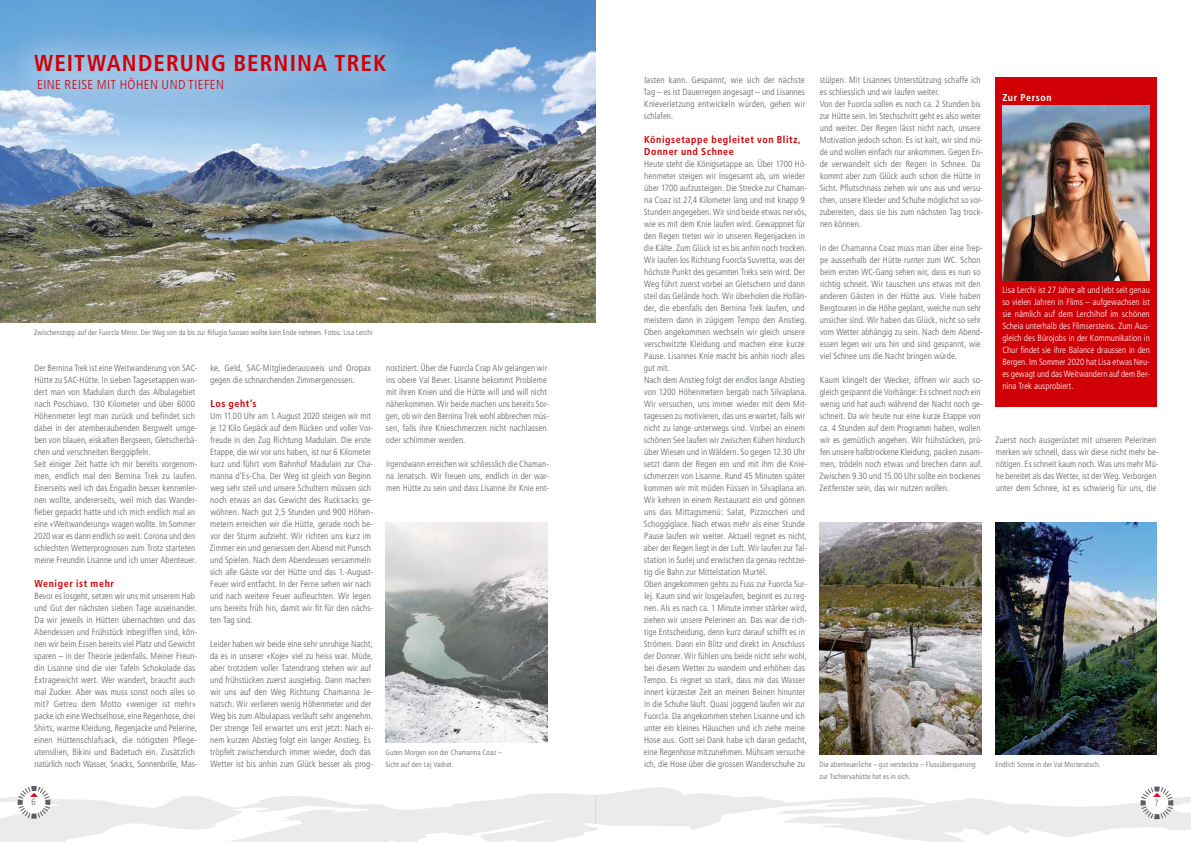
<style>
.page{position:relative;width:1191px;height:842px;background:#fff}
.page>*{position:absolute;margin:0;border:0;box-sizing:border-box;transform-origin:0 0}
.t1{font:700 condensed 23px "Frutiger";letter-spacing:.045em;color:#d10007}
.t2{font:300 condensed 13px "Frutiger";letter-spacing:.03em;color:#d10007}
.t3{font:700 condensed 10px/12px "Frutiger";letter-spacing:.06em;color:#d10007}
.t4{font:700 condensed 10px "Frutiger";letter-spacing:.06em;color:#fff}
.t5{font:300 condensed 9px/12px "Frutiger";letter-spacing:.005em;color:#5a5f61}
.t6{font:300 condensed 9px/12px "Frutiger";color:#fff;text-align:justify}
.t7{font:300 condensed 7.5px/12px "Frutiger";letter-spacing:.01em;color:#5a5f61}
</style>
<div class="page">
<svg style="left:0;top:786px;width:1191px;height:56px"></svg>
<div style="left:0;top:292px;width:267px;height:549px;background:#fff"></div>
<div style="left:139px;top:292px;width:304px;height:548px;background:#fff"></div>
<img style="left:0;top:0;width:595px;height:323px">
<img style="left:386px;top:522px;width:161px;height:221px">
<div style="left:5px;top:23px;width:410px;height:97px;background:#fff;opacity:.75"></div>
<div style="left:995px;top:77px;width:162px;height:330px;background:#d10007"></div>
<img style="left:1002px;top:106px;width:147px;height:175px">
<img style="left:819px;top:522px;width:162px;height:233px">
<img style="left:995px;top:522px;width:162px;height:233px">
<h1 class="t1" style="left:34px;top:49px;width:354px">WEITWANDERUNG BERNINA TREK</h1>
<h2 class="t2" style="left:37px;top:77px;width:189px">EINE REISE MIT HÖHEN UND TIEFEN</h2>
<p class="t7" style="left:34px;top:326px;width:340px">Zwischenstopp auf der Fuorcla Minor. Der Weg von da bis zur Rifugio Saoseo wollte kein Ende nehmen. Fotos: Lisa Lerchi</p>
<p class="t5" style="left:34px;top:362px;width:165px">Der Bernina Trek ist eine Weitwanderung von SAC-Hütte zu SAC-Hütte. In sieben Tagesetappen wan&shy;dert man von Madulain durch das Albulagebiet nach Poschiavo. 130 Kilometer und über 6000<br>Höhenmeter legt man zurück und befindet sich dabei in der atemberaubenden Bergwelt umge&shy;ben von blauen, eiskalten Bergseen, Gletscherbä&shy;chen und verschneiten Berggipfeln.<br>Seit einiger Zeit hatte ich mir bereits vorgenom&shy;men, endlich mal den Bernina Trek zu laufen.<br>Einerseits weil ich das Engadin besser kennenler&shy;nen wollte, andererseits, weil mich das Wander&shy;fieber gepackt hatte und ich mich endlich mal an eine «Weitwanderung» wagen wollte. Im Sommer 2020 war es dann endlich so weit. Corona und den schlechten Wetterprognosen zum Trotz starteten meine Freundin Lisanne und ich unser Abenteuer.</p>
<p class="t3" style="left:35px;top:577px;width:81px">Weniger ist mehr</p>
<p class="t5" style="left:34px;top:590px;width:165px">Bevor es losgeht, setzen wir uns mit unserem Hab und Gut der nächsten sieben Tage auseinander.<br>Da wir jeweils in Hütten übernachten und das Abendessen und Frühstück inbegriffen sind, kön&shy;nen wir beim Essen bereits viel Platz und Gewicht sparen – in der Theorie jedenfalls. Meiner Freun&shy;din Lisanne sind die vier Tafeln Schokolade das Extragewicht wert. Wer wandert, braucht auch mal Zucker. Aber was muss sonst noch alles so mit? Getreu dem Motto «weniger ist mehr» packe ich eine Wechselhose, eine Regenhose, drei Shirts, warme Kleidung, Regenjacke und Pelerine, einen Hüttenschlafsack, die nötigsten Pflege&shy;utensilien, Bikini und Badetuch ein. Zusätzlich natürlich noch Wasser, Snacks, Sonnenbrille, Mas-</p>
<p class="t5" style="left:210px;top:362px;width:162px">ke, Geld, SAC-Mitgliederausweis und Oropax gegen die schnarchenden Zimmergenossen.</p>
<p class="t3" style="left:210px;top:397px;width:48px">Los geht’s</p>
<p class="t5" style="left:210px;top:410px;width:165px">Um 11.00 Uhr am 1.August 2020 steigen wir mit je 12 Kilo Gepäck auf dem Rücken und voller Vor&shy;freude in den Zug Richtung Madulain. Die erste Etappe, die wir vor uns haben, ist nur 6 Kilometer kurz und führt vom Bahnhof Madulain zur Cha&shy;manna d’Es-Cha. Der Weg ist gleich von Beginn weg sehr steil und unsere Schultern müssen sich noch etwas an das Gewicht des Rucksacks ge&shy;wöhnen. Nach gut 2,5 Stunden und 900 Höhen&shy;metern erreichen wir die Hütte, gerade noch be&shy;vor der Sturm aufzieht. Wir richten uns kurz im Zimmer ein und geniessen den Abend mit Punsch und Spielen. Nach dem Abendessen versammeln sich alle Gäste vor der Hütte und das 1.-August-Feuer wird entfacht. In der Ferne sehen wir nach und nach weitere Feuer aufleuchten. Wir legen uns bereits früh hin, damit wir fit für den nächs&shy;ten Tag sind.</p>
<p class="t5" style="left:210px;top:638px;width:165px">Leider haben wir beide eine sehr unruhige Nacht, da es in unserer «Koje» viel zu heiss war. Müde, aber trotzdem voller Tatendrang stehen wir auf und frühstücken zuerst ausgiebig. Dann machen wir uns auf den Weg Richtung Chamanna Je&shy;natsch. Wir verlieren wenig Höhenmeter und der Weg bis zum Albulapass verläuft sehr angenehm.<br>Der strenge Teil erwartet uns erst jetzt: Nach ei&shy;nem kurzen Abstieg folgt ein langer Anstieg. Es tröpfelt zwischendurch immer wieder, doch das Wetter ist bis anhin zum Glück besser als prog-</p>
<p class="t5" style="left:386px;top:362px;width:165px">nostiziert. Über die Fuorcla Crap Alv gelangen wir ins obere Val Bever. Lisanne bekommt Probleme mit ihren Knien und die Hütte will und will nicht näherkommen. Wir beide machen uns bereits Sor&shy;gen, ob wir den Bernina Trek wohl abbrechen müs&shy;sen, falls ihre Knieschmerzen nicht nachlassen oder schlimmer werden.</p>
<p class="t5" style="left:386px;top:458px;width:164px;text-align:justify">Irgendwann erreichen wir schliesslich die Chaman&shy;na Jenatsch. Wir freuen uns, endlich in der war&shy;men Hütte zu sein und dass Lisanne ihr Knie ent-</p>
<p class="t7" style="left:386px;top:746px;width:118px">Guten Morgen von der Chamanna Coaz –<br>Sicht auf den Lej Vadret.</p>
<p class="t5" style="left:643px;top:74px;width:163px;text-align:justify">lasten kann. Gespannt, wie sich der nächste Tag – es ist Dauerregen angesagt – und Lisannes Knieverletzung entwickeln würden, gehen wir schlafen.</p>
<p class="t3" style="left:644px;top:133px;width:158px">Königsetappe begleitet von Blitz,<br>Donner und Schnee</p>
<p class="t5" style="left:643px;top:158px;width:165px">Heute steht die Königsetappe an. Über 1700 Hö&shy;henmeter steigen wir insgesamt ab, um wieder über 1700 aufzusteigen. Die Strecke zur Chaman&shy;na Coaz ist 27,4 Kilometer lang und mit knapp 9<br>Stunden angegeben. Wir sind beide etwas nervös, wie es mit dem Knie laufen wird. Gewappnet für den Regen treten wir in unseren Regenjacken in die Kälte. Zum Glück ist es bis anhin noch trocken.<br>Wir laufen los Richtung Fuorcla Suvretta, was der höchste Punkt des gesamten Treks sein wird. Der Weg führt zuerst vorbei an Gletschern und dann steil das Gelände hoch. Wir überholen die Hollän&shy;der, die ebenfalls den Bernina Trek laufen, und meistern dann in zügigem Tempo den Anstieg.<br>Oben angekommen wechseln wir gleich unsere verschwitzte Kleidung und machen eine kurze Pause. Lisannes Knie macht bis anhin noch alles gut mit.<br>Nach dem Anstieg folgt der endlos lange Abstieg von 1200 Höhenmetern bergab nach Silvaplana.<br>Wir versuchen, uns immer wieder mit dem Mit&shy;tagessen zu motivieren, das uns erwartet, falls wir nicht zu lange unterwegs sind. Vorbei an einem schönen See laufen wir zwischen Kühen hindurch über Wiesen und in Wäldern. So gegen 12.30 Uhr setzt dann der Regen ein und mit ihm die Knie&shy;schmerzen von Lisanne. Rund 45 Minuten später kommen wir mit müden Füssen in Silvaplana an.<br>Wir kehren in einem Restaurant ein und gönnen uns das Mittagsmenü: Salat, Pizzoccheri und Schoggiglace. Nach etwas mehr als einer Stunde Pause laufen wir weiter. Aktuell regnet es nicht, aber der Regen liegt in der Luft. Wir laufen zur Tal&shy;station in Surlej und erwischen da genau rechtzei&shy;tig die Bahn zur Mittelstation Murtél.<br>Oben angekommen gehts zu Fuss zur Fuorcla Sur&shy;lej. Kaum sind wir losgelaufen, beginnt es zu reg&shy;nen. Als es nach ca. 1 Minute immer stärker wird, ziehen wir unsere Pelerinen an. Das war die rich&shy;tige Entscheidung, denn kurz darauf schifft es in Strömen. Dann ein Blitz und direkt im Anschluss der Donner. Wir fühlen uns beide nicht sehr wohl, bei diesem Wetter zu wandern und erhöhen das Tempo. Es regnet so stark, dass mir das Wasser innert kürzester Zeit an meinen Beinen hinunter in die Schuhe läuft. Quasi joggend laufen wir zur Fuorcla. Da angekommen stehen Lisanne und ich unter ein kleines Häuschen und ich ziehe meine Hose aus. Gott sei Dank habe ich daran gedacht, eine Regenhose mitzunehmen. Mühsam versuche ich, die Hose über die grossen Wanderschuhe zu</p>
<p class="t5" style="left:819px;top:74px;width:165px">stülpen. Mit Lisannes Unterstützung schaffe ich es schliesslich und wir laufen weiter.<br>Von der Fuorcla sollen es noch ca. 2 Stunden bis zur Hütte sein. Im Stechschritt geht es also weiter und weiter. Der Regen lässt nicht nach, unsere Motivation jedoch schon. Es ist kalt, wir sind mü&shy;de und wollen einfach nur ankommen. Gegen En&shy;de verwandelt sich der Regen in Schnee. Da kommt aber zum Glück auch schon die Hütte in Sicht. Pflutschnass ziehen wir uns aus und versu&shy;chen, unsere Kleider und Schuhe möglichst so vor&shy;zubereiten, dass sie bis zum nächsten Tag trock&shy;nen können.</p>
<p class="t5" style="left:819px;top:242px;width:165px">In der Chamanna Coaz muss man über eine Trep&shy;pe ausserhalb der Hütte runter zum WC. Schon beim ersten WC-Gang sehen wir, dass es nun so richtig schneit. Wir tauschen uns etwas mit den anderen Gästen in der Hütte aus. Viele haben Bergtouren in die Höhe geplant, welche nun sehr unsicher sind. Wir haben das Glück, nicht so sehr vom Wetter abhängig zu sein. Nach dem Abend&shy;essen legen wir uns hin und sind gespannt, wie viel Schnee uns die Nacht bringen würde.</p>
<p class="t5" style="left:819px;top:374px;width:165px">Kaum klingelt der Wecker, öffnen wir auch so&shy;gleich gespannt die Vorhänge: Es schneit noch ein wenig und hat auch während der Nacht noch ge&shy;schneit. Da wir heute nur eine kurze Etappe von ca. 4 Stunden auf dem Programm haben, wollen wir es gemütlich angehen. Wir frühstücken, prü&shy;fen unsere halbtrockene Kleidung, packen zusam&shy;men, trödeln noch etwas und brechen dann auf.<br>Zwischen 9.30 und 15.00 Uhr sollte ein trockenes Zeitfenster sein, das wir nutzen wollen.</p>
<p class="t4" style="left:1002px;top:91px;width:51px">Zur Person</p>
<p class="t6" style="left:1002px;top:284px;width:149px">Lisa Lerchi ist 27 Jahre alt und lebt seit genau so vielen Jahren in Flims – aufgewachsen ist sie nämlich auf dem Lerchihof im schönen Scheia unterhalb des Flimsersteins. Zum Aus&shy;gleich des Bürojobs in der Kommunikation in Chur findet sie ihre Balance draussen in den Bergen. Im Sommer 2020 hat Lisa etwas Neu&shy;es gewagt und das Weitwandern auf dem Ber&shy;nina Trek ausprobiert.</p>
<p class="t5" style="left:995px;top:434px;width:165px">Zuerst noch ausgerüstet mit unseren Pelerinen merken wir schnell, dass wir diese nicht mehr be&shy;nötigen. Es schneit kaum noch. Was uns mehr Mü&shy;he bereitet als das Wetter, ist der Weg. Verborgen unter dem Schnee, ist es schwierig für uns, die</p>
<p class="t7" style="left:819px;top:758px;width:158px">Die abenteuerliche – gut versteckte – Flussüberquerung zur Tschiervahütte hat es in sich.</p>
<p class="t7" style="left:995px;top:758px;width:107px">Endlich Sonne in der Val Morteratsch.</p>
<p class="t5" style="left:32px;top:796px;width:6px">6</p>
<p class="t5" style="left:1154px;top:797px;width:6px">7</p>
</div>
